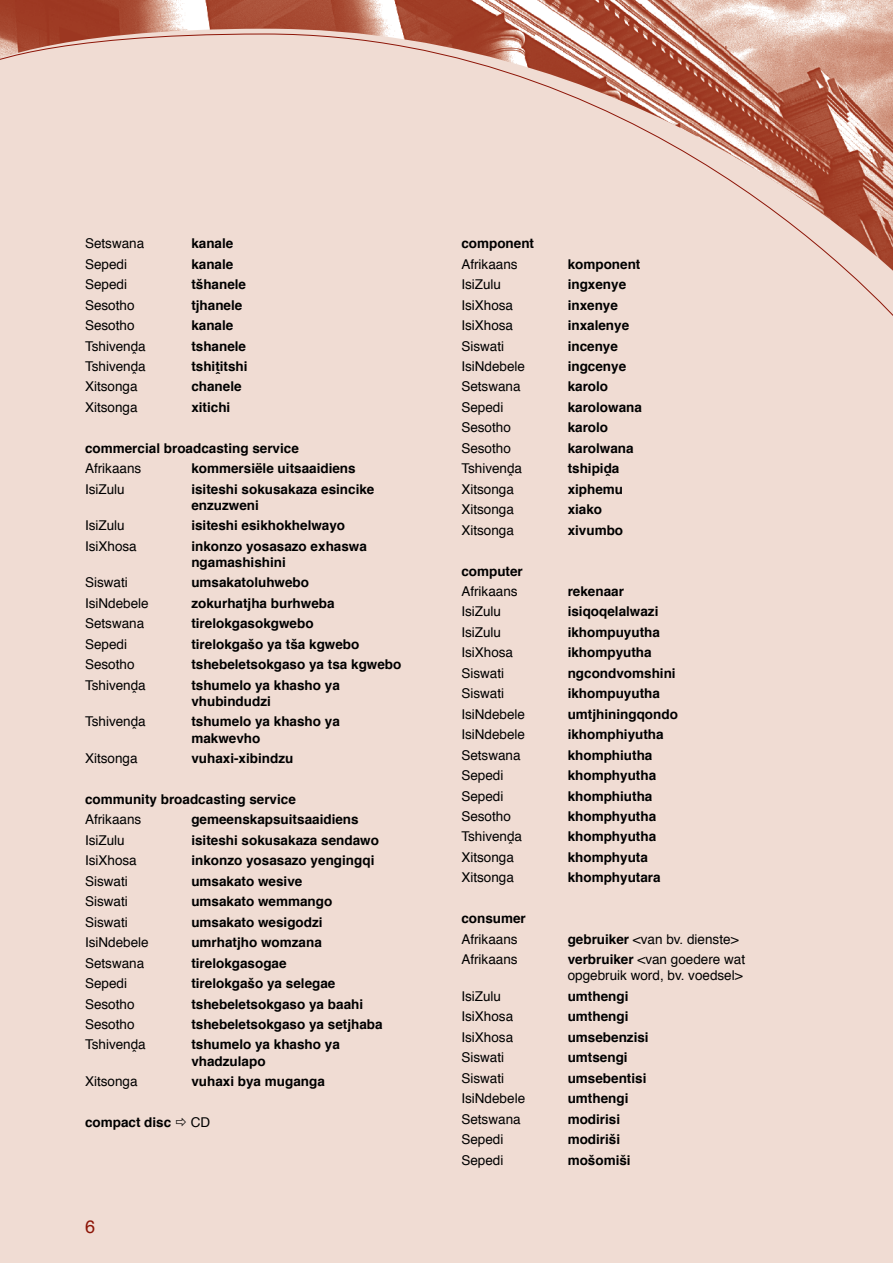
<style>
.page{position:relative;width:893px;height:1263px;background:#fff}
.page>*{position:absolute;margin:0;border:0;box-sizing:border-box;transform-origin:0 0}
.t1{font:18px "Helvetica";color:#8d1507}
.t2{font:700 13.5px/16.2px "Helvetica";color:#000}
.t3{font:13.5px/16.2px "Helvetica";color:#000}
.s1{font-weight:700}
</style>
<div class="page">
<img style="left:0;top:0;width:893px;height:29px">
<div style="left:0;top:33px;width:893px;height:1230px;background:#f0dcd3"></div>
<svg style="left:176px;top:1118px;width:10px;height:8px"></svg>
<p class="t3" style="left:85px;top:236px;width:61px">Setswana</p>
<p class="t2" style="left:191px;top:236px;width:44px">kanale</p>
<p class="t3" style="left:85px;top:256px;width:44px">Sepedi</p>
<p class="t2" style="left:191px;top:256px;width:44px">kanale</p>
<p class="t3" style="left:85px;top:277px;width:44px">Sepedi</p>
<p class="t2" style="left:191px;top:276px;width:56px">tšhanele</p>
<p class="t3" style="left:85px;top:297px;width:51px">Sesotho</p>
<p class="t2" style="left:191px;top:297px;width:53px">tjhanele</p>
<p class="t3" style="left:85px;top:318px;width:51px">Sesotho</p>
<p class="t2" style="left:191px;top:317px;width:44px">kanale</p>
<p class="t3" style="left:85px;top:338px;width:62px">Tshivenḓa</p>
<p class="t2" style="left:191px;top:338px;width:56px">tshanele</p>
<p class="t3" style="left:85px;top:359px;width:62px">Tshivenḓa</p>
<p class="t2" style="left:191px;top:358px;width:58px">tshiṱitshi</p>
<p class="t3" style="left:85px;top:379px;width:54px">Xitsonga</p>
<p class="t2" style="left:191px;top:379px;width:52px">chanele</p>
<p class="t3" style="left:85px;top:399px;width:54px">Xitsonga</p>
<p class="t2" style="left:191px;top:399px;width:41px">xitichi</p>
<p class="t2" style="left:85px;top:440px;width:215px">commercial broadcasting service</p>
<p class="t3" style="left:85px;top:461px;width:58px">Afrikaans</p>
<p class="t2" style="left:191px;top:461px;width:166px">kommersiële uitsaaidiens</p>
<p class="t3" style="left:85px;top:481px;width:41px">IsiZulu</p>
<p class="t2" style="left:191px;top:481px;width:185px">isiteshi sokusakaza esincike enzuzweni</p>
<p class="t3" style="left:85px;top:518px;width:41px">IsiZulu</p>
<p class="t2" style="left:191px;top:518px;width:155px">isiteshi esikhokhelwayo</p>
<p class="t3" style="left:85px;top:538px;width:53px">IsiXhosa</p>
<p class="t2" style="left:191px;top:538px;width:177px">inkonzo yosasazo exhaswa ngamashishini</p>
<p class="t3" style="left:85px;top:575px;width:44px">Siswati</p>
<p class="t2" style="left:191px;top:575px;width:119px">umsakatoluhwebo</p>
<p class="t3" style="left:85px;top:595px;width:65px">IsiNdebele</p>
<p class="t2" style="left:191px;top:595px;width:145px">zokurhatjha burhweba</p>
<p class="t3" style="left:85px;top:616px;width:61px">Setswana</p>
<p class="t2" style="left:191px;top:616px;width:124px">tirelokgasokgwebo</p>
<p class="t3" style="left:85px;top:636px;width:44px">Sepedi</p>
<p class="t2" style="left:191px;top:636px;width:170px">tirelokgašo ya tša kgwebo</p>
<p class="t3" style="left:85px;top:657px;width:51px">Sesotho</p>
<p class="t2" style="left:191px;top:657px;width:212px">tshebeletsokgaso ya tsa kgwebo</p>
<p class="t3" style="left:85px;top:677px;width:62px">Tshivenḓa</p>
<p class="t2" style="left:191px;top:677px;width:150px">tshumelo ya khasho ya vhubindudzi</p>
<p class="t3" style="left:85px;top:714px;width:62px">Tshivenḓa</p>
<p class="t2" style="left:191px;top:714px;width:150px">tshumelo ya khasho ya makwevho</p>
<p class="t3" style="left:85px;top:751px;width:54px">Xitsonga</p>
<p class="t2" style="left:191px;top:750px;width:104px">vuhaxi-xibindzu</p>
<p class="t2" style="left:85px;top:791px;width:212px">community broadcasting service</p>
<p class="t3" style="left:85px;top:812px;width:58px">Afrikaans</p>
<p class="t2" style="left:191px;top:812px;width:169px">gemeenskapsuitsaaidiens</p>
<p class="t3" style="left:85px;top:832px;width:41px">IsiZulu</p>
<p class="t2" style="left:191px;top:832px;width:189px">isiteshi sokusakaza sendawo</p>
<p class="t3" style="left:85px;top:853px;width:53px">IsiXhosa</p>
<p class="t2" style="left:191px;top:853px;width:185px">inkonzo yosasazo yengingqi</p>
<p class="t3" style="left:85px;top:873px;width:44px">Siswati</p>
<p class="t2" style="left:191px;top:873px;width:113px">umsakato wesive</p>
<p class="t3" style="left:85px;top:894px;width:44px">Siswati</p>
<p class="t2" style="left:191px;top:893px;width:143px">umsakato wemmango</p>
<p class="t3" style="left:85px;top:914px;width:44px">Siswati</p>
<p class="t2" style="left:191px;top:914px;width:133px">umsakato wesigodzi</p>
<p class="t3" style="left:85px;top:935px;width:65px">IsiNdebele</p>
<p class="t2" style="left:191px;top:934px;width:132px">umrhatjho womzana</p>
<p class="t3" style="left:85px;top:955px;width:61px">Setswana</p>
<p class="t2" style="left:191px;top:955px;width:97px">tirelokgasogae</p>
<p class="t3" style="left:85px;top:976px;width:44px">Sepedi</p>
<p class="t2" style="left:191px;top:975px;width:146px">tirelokgašo ya selegae</p>
<p class="t3" style="left:85px;top:996px;width:51px">Sesotho</p>
<p class="t2" style="left:191px;top:996px;width:173px">tshebeletsokgaso ya baahi</p>
<p class="t3" style="left:85px;top:1016px;width:51px">Sesotho</p>
<p class="t2" style="left:191px;top:1016px;width:193px">tshebeletsokgaso ya setjhaba</p>
<p class="t3" style="left:85px;top:1037px;width:62px">Tshivenḓa</p>
<p class="t2" style="left:191px;top:1037px;width:150px">tshumelo ya khasho ya vhadzulapo</p>
<p class="t3" style="left:85px;top:1074px;width:54px">Xitsonga</p>
<p class="t2" style="left:191px;top:1073px;width:135px">vuhaxi bya muganga</p>
<p class="t2" style="left:85px;top:1114px;width:88px">compact disc</p>
<p class="t3" style="left:191px;top:1114px;width:21px">CD</p>
<h1 class="t1" style="left:85px;top:1213px;width:12px">6</h1>
<p class="t2" style="left:461px;top:236px;width:74px">component</p>
<p class="t3" style="left:461px;top:256px;width:58px">Afrikaans</p>
<p class="t2" style="left:568px;top:256px;width:74px">komponent</p>
<p class="t3" style="left:461px;top:277px;width:41px">IsiZulu</p>
<p class="t2" style="left:568px;top:276px;width:60px">ingxenye</p>
<p class="t3" style="left:461px;top:297px;width:53px">IsiXhosa</p>
<p class="t2" style="left:568px;top:297px;width:52px">inxenye</p>
<p class="t3" style="left:461px;top:318px;width:53px">IsiXhosa</p>
<p class="t2" style="left:568px;top:317px;width:63px">inxalenye</p>
<p class="t3" style="left:461px;top:338px;width:44px">Siswati</p>
<p class="t2" style="left:568px;top:338px;width:52px">incenye</p>
<p class="t3" style="left:461px;top:359px;width:65px">IsiNdebele</p>
<p class="t2" style="left:568px;top:358px;width:60px">ingcenye</p>
<p class="t3" style="left:461px;top:379px;width:61px">Setswana</p>
<p class="t2" style="left:568px;top:379px;width:42px">karolo</p>
<p class="t3" style="left:461px;top:399px;width:44px">Sepedi</p>
<p class="t2" style="left:568px;top:399px;width:76px">karolowana</p>
<p class="t3" style="left:461px;top:420px;width:51px">Sesotho</p>
<p class="t2" style="left:568px;top:420px;width:42px">karolo</p>
<p class="t3" style="left:461px;top:440px;width:51px">Sesotho</p>
<p class="t2" style="left:568px;top:440px;width:68px">karolwana</p>
<p class="t3" style="left:461px;top:461px;width:62px">Tshivenḓa</p>
<p class="t2" style="left:568px;top:461px;width:53px">tshipiḓa</p>
<p class="t3" style="left:461px;top:481px;width:54px">Xitsonga</p>
<p class="t2" style="left:568px;top:481px;width:57px">xiphemu</p>
<p class="t3" style="left:461px;top:502px;width:54px">Xitsonga</p>
<p class="t2" style="left:568px;top:501px;width:36px">xiako</p>
<p class="t3" style="left:461px;top:522px;width:54px">Xitsonga</p>
<p class="t2" style="left:568px;top:522px;width:57px">xivumbo</p>
<p class="t2" style="left:461px;top:563px;width:63px">computer</p>
<p class="t3" style="left:461px;top:584px;width:58px">Afrikaans</p>
<p class="t2" style="left:568px;top:583px;width:58px">rekenaar</p>
<p class="t3" style="left:461px;top:604px;width:41px">IsiZulu</p>
<p class="t2" style="left:568px;top:604px;width:92px">isiqoqelalwazi</p>
<p class="t3" style="left:461px;top:624px;width:41px">IsiZulu</p>
<p class="t2" style="left:568px;top:624px;width:94px">ikhompuyutha</p>
<p class="t3" style="left:461px;top:645px;width:53px">IsiXhosa</p>
<p class="t2" style="left:568px;top:645px;width:86px">ikhompyutha</p>
<p class="t3" style="left:461px;top:665px;width:44px">Siswati</p>
<p class="t2" style="left:568px;top:665px;width:110px">ngcondvomshini</p>
<p class="t3" style="left:461px;top:686px;width:44px">Siswati</p>
<p class="t2" style="left:568px;top:686px;width:94px">ikhompuyutha</p>
<p class="t3" style="left:461px;top:706px;width:65px">IsiNdebele</p>
<p class="t2" style="left:568px;top:706px;width:112px">umtjhiningqondo</p>
<p class="t3" style="left:461px;top:727px;width:65px">IsiNdebele</p>
<p class="t2" style="left:568px;top:726px;width:98px">ikhomphiyutha</p>
<p class="t3" style="left:461px;top:747px;width:61px">Setswana</p>
<p class="t2" style="left:568px;top:747px;width:86px">khomphiutha</p>
<p class="t3" style="left:461px;top:768px;width:44px">Sepedi</p>
<p class="t2" style="left:568px;top:767px;width:90px">khomphyutha</p>
<p class="t3" style="left:461px;top:788px;width:44px">Sepedi</p>
<p class="t2" style="left:568px;top:788px;width:86px">khomphiutha</p>
<p class="t3" style="left:461px;top:809px;width:51px">Sesotho</p>
<p class="t2" style="left:568px;top:808px;width:90px">khomphyutha</p>
<p class="t3" style="left:461px;top:829px;width:62px">Tshivenḓa</p>
<p class="t2" style="left:568px;top:829px;width:90px">khomphyutha</p>
<p class="t3" style="left:461px;top:849px;width:54px">Xitsonga</p>
<p class="t2" style="left:568px;top:849px;width:82px">khomphyuta</p>
<p class="t3" style="left:461px;top:870px;width:54px">Xitsonga</p>
<p class="t2" style="left:568px;top:870px;width:95px">khomphyutara</p>
<p class="t2" style="left:461px;top:911px;width:66px">consumer</p>
<p class="t3" style="left:461px;top:931px;width:58px">Afrikaans</p>
<p class="t3" style="left:568px;top:931px;width:172px"><span class="s1">gebruiker</span> &lt;van bv. dienste&gt;</p>
<p class="t3" style="left:461px;top:952px;width:58px">Afrikaans</p>
<p class="t3" style="left:568px;top:952px;width:179px"><span class="s1">verbruiker</span> &lt;van goedere wat opgebruik word, bv. voedsel&gt;</p>
<p class="t3" style="left:461px;top:988px;width:41px">IsiZulu</p>
<p class="t2" style="left:568px;top:988px;width:62px">umthengi</p>
<p class="t3" style="left:461px;top:1009px;width:53px">IsiXhosa</p>
<p class="t2" style="left:568px;top:1009px;width:62px">umthengi</p>
<p class="t3" style="left:461px;top:1029px;width:53px">IsiXhosa</p>
<p class="t2" style="left:568px;top:1029px;width:83px">umsebenzisi</p>
<p class="t3" style="left:461px;top:1050px;width:44px">Siswati</p>
<p class="t2" style="left:568px;top:1049px;width:62px">umtsengi</p>
<p class="t3" style="left:461px;top:1070px;width:44px">Siswati</p>
<p class="t2" style="left:568px;top:1070px;width:80px">umsebentisi</p>
<p class="t3" style="left:461px;top:1091px;width:65px">IsiNdebele</p>
<p class="t2" style="left:568px;top:1090px;width:62px">umthengi</p>
<p class="t3" style="left:461px;top:1111px;width:61px">Setswana</p>
<p class="t2" style="left:568px;top:1111px;width:54px">modirisi</p>
<p class="t3" style="left:461px;top:1131px;width:44px">Sepedi</p>
<p class="t2" style="left:568px;top:1131px;width:54px">modiriši</p>
<p class="t3" style="left:461px;top:1152px;width:44px">Sepedi</p>
<p class="t2" style="left:568px;top:1152px;width:65px">mošomiši</p>
</div>
